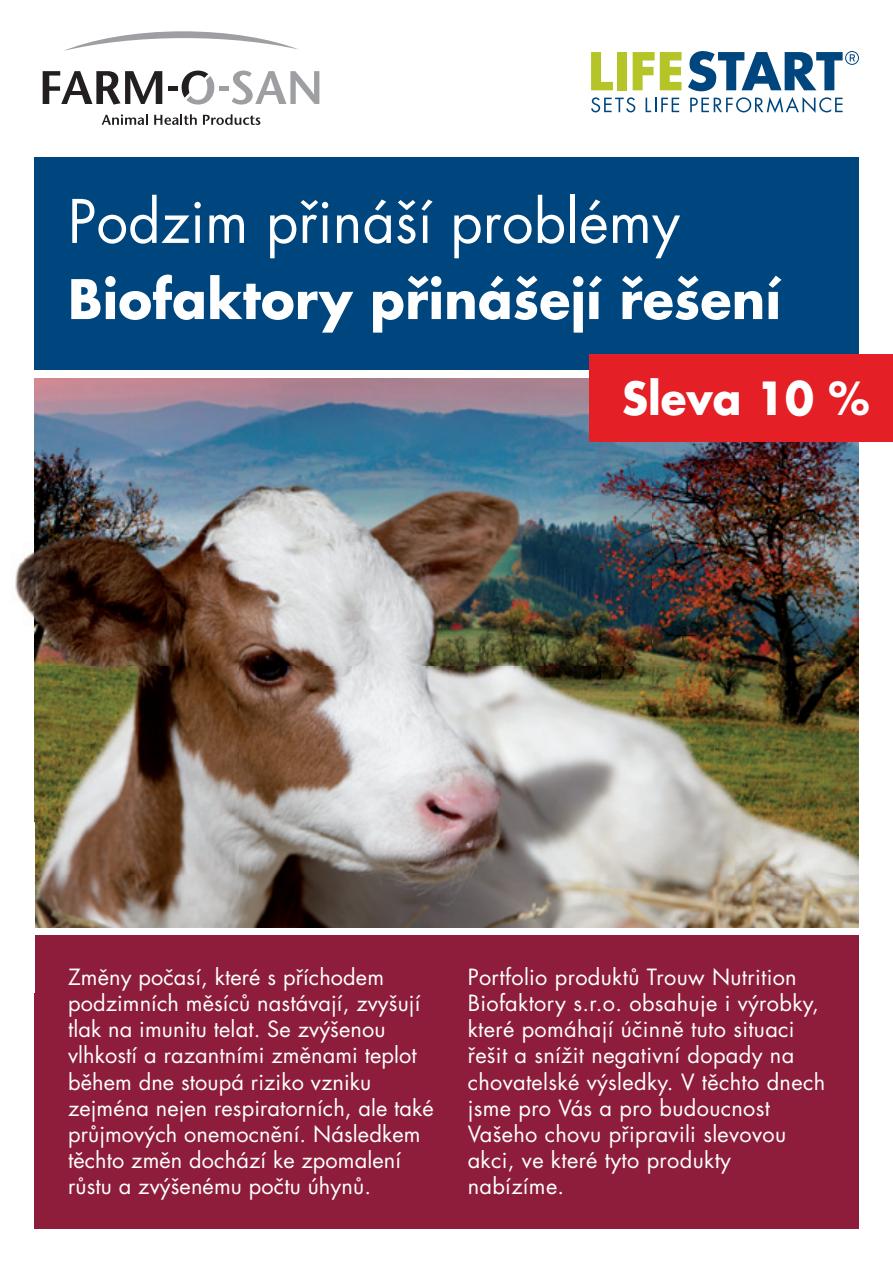
<style>
.page{position:relative;width:893px;height:1263px;background:#fff}
.page>*{position:absolute;margin:0;border:0;box-sizing:border-box;transform-origin:0 0}
.t1{font:58.35px "Futura CE";letter-spacing:.005em;color:#fff;scale:.96 1}
.t2{font:700 52.95px "Futura CE";letter-spacing:.005em;color:#fff;scale:.96 1}
.t3{font:700 44.4px "Futura CE";color:#fff;scale:.95 1}
.t4{font:21.75px/26.1px "Futura CE";letter-spacing:.005em;color:#fff}
</style>
<div class="page">
<div style="left:34px;top:157px;width:825px;height:213px;background:#00467e"></div>
<div style="left:34px;top:935px;width:825px;height:294px;background:#8d1d3b"></div>
<img style="left:34px;top:378px;width:825px;height:549px">
<img style="left:15px;top:551px;width:19px;height:67px">
<svg style="left:42px;top:31px;width:278px;height:94px"></svg>
<svg style="left:591px;top:52px;width:22px;height:38px"></svg>
<div style="left:617px;top:52px;width:10px;height:38px;background:#b5c527"></div>
<svg style="left:633px;top:52px;width:49px;height:38px"></svg>
<svg style="left:591px;top:97px;width:44px;height:15px"></svg>
<svg style="left:646px;top:98px;width:33px;height:14px"></svg>
<svg style="left:690px;top:97px;width:153px;height:16px"></svg>
<svg style="left:688px;top:51px;width:171px;height:40px"></svg>
<div style="left:590px;top:354px;width:303px;height:88px;background:#e41f25"></div>
<h1 class="t1" style="left:68px;top:187px;width:639px">Podzim přináší problémy</h1>
<h2 class="t2" style="left:68px;top:266px;width:744px">Biofaktory přinášejí řešení</h2>
<h3 class="t3" style="left:622px;top:370px;width:262px">Sleva 10 %</h3>
<p class="t4" style="left:68px;top:965px;width:367px">Změny počasí, které s příchodem podzimních měsíců nastávají, zvyšují tlak na imunitu telat. Se zvýšenou vlhkostí a razantními změnami teplot během dne stoupá riziko vzniku zejména nejen respiratorních, ale také průjmových onemocnění. Následkem těchto změn dochází ke zpomalení růstu a zvýšenému počtu úhynů.</p>
<p class="t4" style="left:468px;top:965px;width:359px">Portfolio produktů Trouw Nutrition<br>Biofaktory s.r.o. obsahuje i výrobky, které pomáhají účinně tuto situaci řešit a snížit negativní dopady na chovatelské výsledky. V těchto dnech jsme pro Vás a pro budoucnost<br>Vašeho chovu připravili slevovou akci, ve které tyto produkty nabízíme.</p>
</div>
